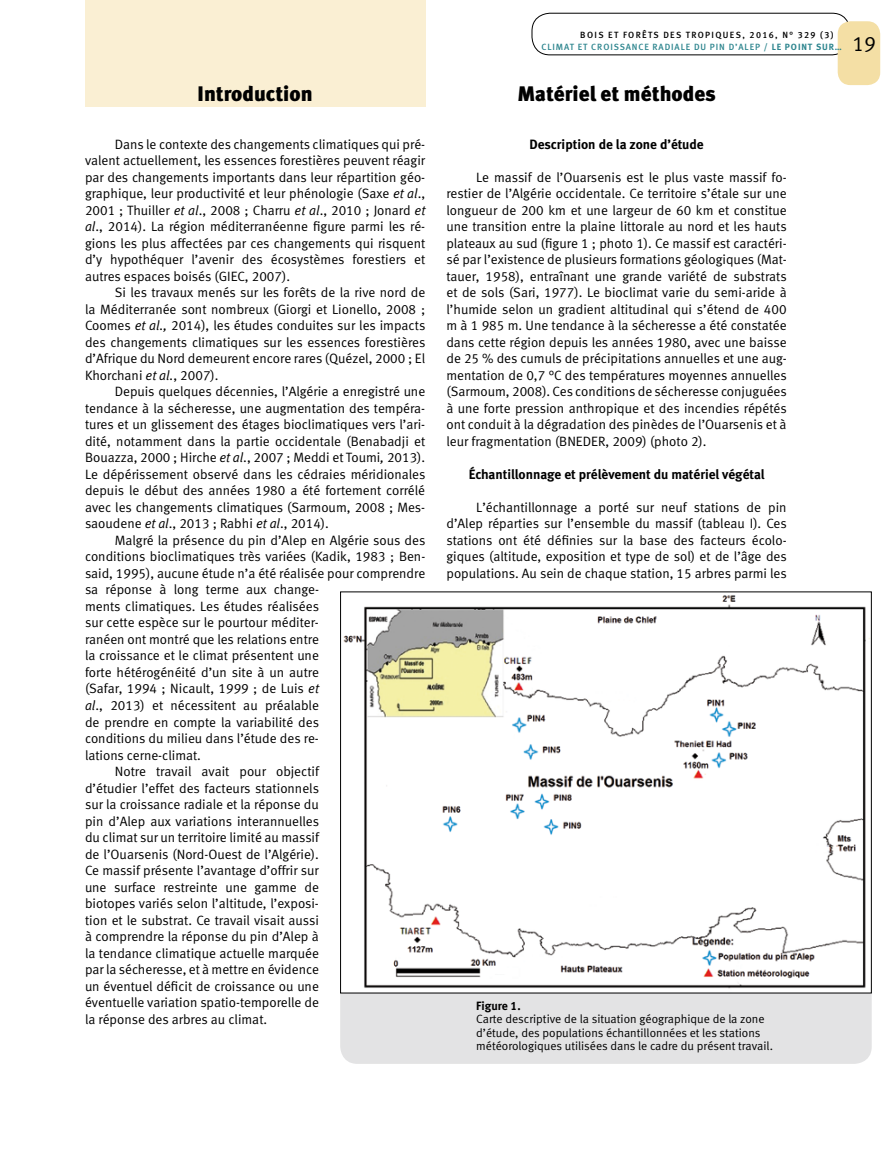
<style>
.page{position:relative;width:893px;height:1149px;background:#fff}
.page>*{position:absolute;margin:0;border:0;box-sizing:border-box;transform-origin:0 0}
.t1{font:21px "Meta Black LF";color:#000}
.t2{font:21px "Meta Normal LF";color:#000}
.t3{font:13.5px/16.5px "Meta Normal LF";color:#000;text-align:justify}
.t4{font:13.5px "Meta Bold LF";color:#000}
.t5{font:12px/13.5px "Meta Normal LF";color:#000}
.t6{font:12px "Meta Bold LF";color:#000}
.t7{font:9px/12px "Meta Medium LF";letter-spacing:.1em;color:#000}
.s1{font-style:italic}
.s2{color:#2d858e}
.s3{font-family:"Meta Bold LF";color:#2d858e}
</style>
<div class="page">
<div style="left:531px;top:13px;width:319px;height:42px;border:1px solid #000;border-radius:18px"></div>
<div style="left:838px;top:21px;width:42px;height:64px;background:#f4dfa5;border-radius:13px"></div>
<div style="left:85px;top:0;width:340px;height:106px;background:#faefd3"></div>
<div style="left:340px;top:603px;width:532px;height:460px;background:#e3e3e4;border-radius:17px"></div>
<img style="left:342px;top:595px;width:528px;height:396px">
<h1 class="t1" style="left:198px;top:81px;width:116px">Introduction</h1>
<p class="t3" style="left:85px;top:135px;width:342px;text-indent:30px">Dans le contexte des changements climatiques qui pré&shy;valent actuellement, les essences forestières peuvent réagir par des changements importants dans leur répartition géo&shy;graphique, leur productivité et leur phénologie (Saxe <span class="s1">et al</span>., 2001 ; Thuiller <span class="s1">et al</span>., 2008 ; Charru <span class="s1">et al</span>., 2010 ; Jonard <span class="s1">et al</span>., 2014). La région méditerranéenne figure parmi les ré&shy;gions les plus affectées par ces changements qui risquent d’y hypothéquer l’avenir des écosystèmes forestiers et autres espaces boisés (GIEC, 2007).</p>
<p class="t3" style="left:85px;top:284px;width:342px;text-indent:30px">Si les travaux menés sur les forêts de la rive nord de la Méditerranée sont nombreux (Giorgi et Lionello, 2008 ; Coomes <span class="s1">et al.,</span> 2014), les études conduites sur les impacts des changements climatiques sur les essences forestières d’Afrique du Nord demeurent encore rares (Quézel, 2000 ; El Khorchani <span class="s1">et al.</span>, 2007).</p>
<p class="t3" style="left:85px;top:383px;width:342px;text-indent:30px">Depuis quelques décennies, l’Algérie a enregistré une tendance à la sécheresse, une augmentation des tempéra&shy;tures et un glissement des étages bioclimatiques vers l’ari&shy;dité, notamment dans la partie occidentale (Benabadji et Bouazza, 2000 ; Hirche <span class="s1">et al</span>., 2007 ; Meddi et Toumi<span class="s1">,</span> 2013).<br>Le dépérissement observé dans les cédraies méridionales depuis le début des années 1980 a été fortement corrélé avec les changements climatiques (Sarmoum, 2008 ; Mes&shy;saoudene <span class="s1">et al</span>., 2013 ; Rabhi <span class="s1">et al</span>., 2014).</p>
<p class="t3" style="left:115px;top:531px;width:312px">Malgré la présence du pin d’Alep en Algérie sous des</p>
<p class="t3" style="left:85px;top:548px;width:342px">conditions bioclimatiques très variées (Kadik, 1983 ; Ben-</p>
<p class="t3" style="left:85px;top:564px;width:342px">said, 1995), aucune étude n’a été réalisée pour comprendre</p>
<p class="t3" style="left:85px;top:581px;width:235px">sa réponse à long terme aux change-</p>
<p class="t3" style="left:85px;top:597px;width:235px">ments climatiques. Les études réalisées</p>
<p class="t3" style="left:85px;top:614px;width:235px">sur cette espèce sur le pourtour méditer-</p>
<p class="t3" style="left:85px;top:630px;width:235px">ranéen ont montré que les relations entre</p>
<p class="t3" style="left:85px;top:647px;width:235px">la croissance et le climat présentent une</p>
<p class="t3" style="left:85px;top:663px;width:235px">forte hétérogénéité d’un site à un autre</p>
<p class="t3" style="left:85px;top:680px;width:235px">(Safar, 1994 ; Nicault, 1999 ; de Luis <span class="s1">et</span></p>
<p class="t3" style="left:85px;top:696px;width:235px"><span class="s1">al</span>., 2013) et nécessitent au préalable</p>
<p class="t3" style="left:85px;top:713px;width:235px">de prendre en compte la variabilité des</p>
<p class="t3" style="left:85px;top:729px;width:235px">conditions du milieu dans l’étude des re-</p>
<p class="t3" style="left:85px;top:746px;width:117px">lations cerne-climat.</p>
<p class="t3" style="left:115px;top:762px;width:206px">Notre travail avait pour objectif</p>
<p class="t3" style="left:85px;top:779px;width:235px">d’étudier l’effet des facteurs stationnels</p>
<p class="t3" style="left:85px;top:795px;width:235px">sur la croissance radiale et la réponse du</p>
<p class="t3" style="left:85px;top:812px;width:235px">pin d’Alep aux variations interannuelles</p>
<p class="t3" style="left:85px;top:828px;width:235px">du climat sur un territoire limité au massif</p>
<p class="t3" style="left:85px;top:845px;width:235px">de l’Ouarsenis (Nord-Ouest de l’Algérie).</p>
<p class="t3" style="left:85px;top:861px;width:235px">Ce massif présente l’avantage d’offrir sur</p>
<p class="t3" style="left:85px;top:878px;width:235px">une surface restreinte une gamme de</p>
<p class="t3" style="left:85px;top:894px;width:235px">biotopes variés selon l’altitude, l’exposi-</p>
<p class="t3" style="left:85px;top:911px;width:235px">tion et le substrat. Ce travail visait aussi</p>
<p class="t3" style="left:85px;top:927px;width:235px">à comprendre la réponse du pin d’Alep à</p>
<p class="t3" style="left:85px;top:944px;width:235px">la tendance climatique actuelle marquée</p>
<p class="t3" style="left:85px;top:960px;width:235px">par la sécheresse, et à mettre en évidence</p>
<p class="t3" style="left:85px;top:977px;width:235px">un éventuel déficit de croissance ou une</p>
<p class="t3" style="left:85px;top:993px;width:235px">éventuelle variation spatio-temporelle de</p>
<p class="t3" style="left:85px;top:1010px;width:184px">la réponse des arbres au climat.</p>
<p class="t7" style="left:541px;top:28px;width:302px;text-indent:39px">BOIS ET FORÊTS DES TROPIQUES, 2016, N° 329 (3)<br><span class="s2">CLIMAT ET CROISSANCE RADIALE DU PIN D’ALEP</span> <span class="s3">/ LE POINT SUR…</span></p>
<h1 class="t2" style="left:852px;top:32px;width:25px">19</h1>
<h1 class="t1" style="left:517px;top:81px;width:200px">Matériel et méthodes</h1>
<p class="t4" style="left:529px;top:136px;width:176px">Description de la zone d’étude</p>
<p class="t3" style="left:446px;top:168px;width:342px;text-indent:30px">Le massif de l’Ouarsenis est le plus vaste massif fo&shy;restier de l’Algérie occidentale. Ce territoire s’étale sur une longueur de 200 km et une largeur de 60 km et constitue une transition entre la plaine littorale au nord et les hauts plateaux au sud (figure 1 ; photo 1). Ce massif est caractéri&shy;sé par l’existence de plusieurs formations géologiques (Mat&shy;tauer, 1958), entraînant une grande variété de substrats et de sols (Sari, 1977). Le bioclimat varie du semi-aride à l’humide selon un gradient altitudinal qui s’étend de 400 m à 1 985 m. Une tendance à la sécheresse a été constatée dans cette région depuis les années 1980, avec une baisse de 25 % des cumuls de précipitations annuelles et une aug&shy;mentation de 0,7 °C des températures moyennes annuelles (Sarmoum, 2008). Ces conditions de sécheresse conjuguées à une forte pression anthropique et des incendies répétés ont conduit à la dégradation des pinèdes de l’Ouarsenis et à leur fragmentation (BNEDER, 2009) (photo 2).</p>
<p class="t4" style="left:469px;top:466px;width:297px">Échantillonnage et prélèvement du matériel végétal</p>
<p class="t3" style="left:446px;top:498px;width:342px;text-indent:30px">L’échantillonnage a porté sur neuf stations de pin d’Alep réparties sur l’ensemble du massif (tableau I). Ces stations ont été définies sur la base des facteurs écolo&shy;giques (altitude, exposition et type de sol) et de l’âge des populations. Au sein de chaque station, 15 arbres parmi les</p>
<p class="t6" style="left:476px;top:998px;width:46px">Figure 1.</p>
<p class="t5" style="left:476px;top:1011px;width:298px">Carte descriptive de la situation géographique de la zone d’étude, des populations échantillonnées et les stations météorologiques utilisées dans le cadre du présent travail.</p>
</div>
